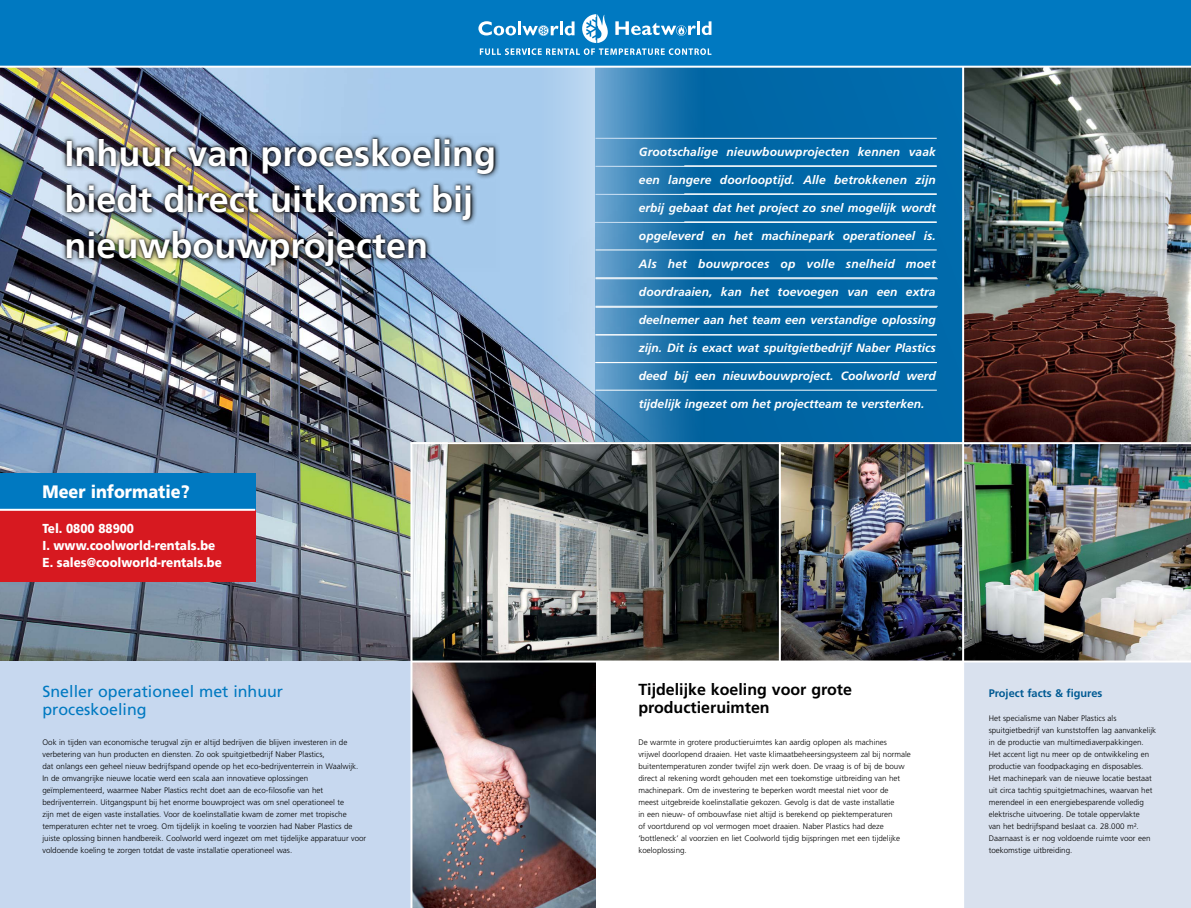
<style>
.page{position:relative;width:1191px;height:908px;background:#fff}
.page>*{position:absolute;margin:0;border:0;box-sizing:border-box;transform-origin:0 0}
.t1{font:700 36px/46px "Frutiger";color:#fff}
.t2{font:900 18px "Frutiger";color:#fff;scale:.9 1}
.t3{font:700 16px/18px "Frutiger";color:#000}
.t4{font:16px/18px "Frutiger";color:#0079c1}
.t5{font:900 13px/17px "Frutiger";color:#fff;scale:.9 1}
.t6{font:italic 700 12px "Frutiger";color:#fff}
.t7{font:700 11px "Frutiger";color:#005a93}
.t8{font:300 8px/12px "Frutiger";color:#000}
</style>
<div class="page">
<div style="left:595px;top:58px;width:596px;height:548px;background:#0068a7"></div>
<hr style="left:595px;top:138px;width:341px;height:1px;background:#fff">
<hr style="left:595px;top:166px;width:341px;height:1px;background:#fff">
<hr style="left:595px;top:194px;width:341px;height:1px;background:#fff">
<hr style="left:475px;top:222px;width:461px;height:1px;background:#fff">
<img style="left:964px;top:68px;width:227px;height:570px">
<svg style="left:1070px;top:68px;width:121px;height:128px;background:#838781"></svg>
<img style="left:0;top:68px;width:704px;height:593px">
<div style="left:964px;top:638px;width:227px;height:269px;background:#d9e1ee"></div>
<div style="left:0;top:661px;width:595px;height:246px;background:#c7d8ef"></div>
<img style="left:412px;top:662px;width:183px;height:245px">
<img style="left:412px;top:444px;width:550px;height:216px">
<hr style="left:410px;top:442px;width:781px;height:2px;background:#fff">
<hr style="left:410px;top:443px;width:2px;height:464px;background:#fff">
<hr style="left:411px;top:660px;width:780px;height:2px;background:#fff">
<hr style="left:779px;top:442px;width:2px;height:226px;background:#fff">
<hr style="left:962px;top:61px;width:2px;height:846px;background:#fff">
<div style="left:0;top:472px;width:255px;height:37px;background:#0079c1"></div>
<div style="left:0;top:509px;width:255px;height:72px;background:#d71920"></div>
<hr style="left:0;top:508px;width:255px;height:2px;background:#fff">
<div style="left:0;top:0;width:1191px;height:68px;background:#0079c1"></div>
<svg style="left:478px;top:14px;width:233px;height:41px;background:#3896ce"></svg>
<hr style="left:595px;top:278px;width:342px;height:1px;background:#fff">
<hr style="left:595px;top:306px;width:342px;height:1px;background:#fff">
<hr style="left:684px;top:165px;width:252px;height:1px;background:#fff">
<hr style="left:684px;top:193px;width:252px;height:1px;background:#fff">
<hr style="left:684px;top:221px;width:252px;height:1px;background:#fff">
<hr style="left:595px;top:249px;width:341px;height:1px;background:#fff">
<hr style="left:595px;top:277px;width:342px;height:1px;background:#fff">
<hr style="left:595px;top:305px;width:342px;height:1px;background:#fff">
<hr style="left:595px;top:334px;width:342px;height:1px;background:#fff">
<hr style="left:595px;top:362px;width:342px;height:1px;background:#fff">
<hr style="left:595px;top:389px;width:342px;height:1px;background:#fff">
<img style="left:61px;top:134px;width:439px;height:138px">
<img style="left:65px;top:136px;width:431px;height:132px">
<h1 class="t1" style="left:64px;top:130px;width:433px">Inhuur van proceskoeling biedt direct uitkomst bij nieuwbouwprojecten</h1>
<h2 class="t2" style="left:43px;top:480px;width:165px">Meer informatie?</h2>
<h3 class="t5" style="left:43px;top:519px;width:201px">Tel. 0800 88900<br>I. www.coolworld-rentals.be<br>E. sales@coolworld-rentals.be</h3>
<h3 class="t4" style="left:43px;top:682px;width:242px">Sneller operationeel met inhuur proceskoeling</h3>
<p class="t8" style="left:43px;top:735px;width:325px">Ook in tijden van economische terugval zijn er altijd bedrijven die blijven investeren in de verbetering van hun producten en diensten. Zo ook spuitgietbedrijf Naber Plastics,<br>dat onlangs een geheel nieuw bedrijfspand opende op het eco-bedrijventerrein in Waalwijk.<br>In de omvangrijke nieuwe locatie werd een scala aan innovatieve oplossingen geïmplementeerd, waarmee Naber Plastics recht doet aan de eco-filosofie van het bedrijventerrein. Uitgangspunt bij het enorme bouwproject was om snel operationeel te<br>zijn met de eigen vaste installaties. Voor de koelinstallatie kwam de zomer met tropische temperaturen echter net te vroeg. Om tijdelijk in koeling te voorzien had Naber Plastics de juiste oplossing binnen handbereik. Coolworld werd ingezet om met tijdelijke apparatuur voor voldoende koeling te zorgen totdat de vaste installatie operationeel was.</p>
<h3 class="t6" style="left:639px;top:144px;width:298px">Grootschalige nieuwbouwprojecten kennen vaak</h3>
<h3 class="t6" style="left:639px;top:172px;width:298px">een langere doorlooptijd. Alle betrokkenen zijn</h3>
<h3 class="t6" style="left:639px;top:200px;width:298px">erbij gebaat dat het project zo snel mogelijk wordt</h3>
<h3 class="t6" style="left:639px;top:228px;width:298px">opgeleverd en het machinepark operationeel is.</h3>
<h3 class="t6" style="left:639px;top:256px;width:298px">Als het bouwproces op volle snelheid moet</h3>
<h3 class="t6" style="left:639px;top:284px;width:298px">doordraaien, kan het toevoegen van een extra</h3>
<h3 class="t6" style="left:639px;top:312px;width:298px">deelnemer aan het team een verstandige oplossing</h3>
<h3 class="t6" style="left:639px;top:340px;width:298px">zijn. Dit is exact wat spuitgietbedrijf Naber Plastics</h3>
<h3 class="t6" style="left:639px;top:368px;width:298px">deed bij een nieuwbouwproject. Coolworld werd</h3>
<h3 class="t6" style="left:639px;top:396px;width:287px">tijdelijk ingezet om het projectteam te versterken.</h3>
<h3 class="t3" style="left:638px;top:679px;width:215px">Tijdelijke koeling voor grote productieruimten</h3>
<p class="t8" style="left:638px;top:735px;width:274px">De warmte in grotere productieruimtes kan aardig oplopen als machines<br>vrijwel doorlopend draaien. Het vaste klimaatbeheersingsysteem zal bij normale buitentemperaturen zonder twijfel zijn werk doen. De vraag is of bij de bouw direct al rekening wordt gehouden met een toekomstige uitbreiding van het machinepark. Om de investering te beperken wordt meestal niet voor de meest uitgebreide koelinstallatie gekozen. Gevolg is dat de vaste installatie<br>in een nieuw- of ombouwfase niet altijd is berekend op piektemperaturen<br>of voortdurend op vol vermogen moet draaien. Naber Plastics had deze ‘bottleneck’ al voorzien en liet Coolworld tijdig bijspringen met een tijdelijke koeloplossing.</p>
<h3 class="t7" style="left:988px;top:686px;width:115px">Project facts &amp; figures</h3>
<p class="t8" style="left:988px;top:711px;width:169px">Het specialisme van Naber Plastics als spuitgietbedrijf van kunststoffen lag aanvankelijk in de productie van multimediaverpakkingen.<br>Het accent ligt nu meer op de ontwikkeling en productie van foodpackaging en disposables.<br>Het machinepark van de nieuwe locatie bestaat uit circa tachtig spuitgietmachines, waarvan het merendeel in een energiebesparende volledig elektrische uitvoering. De totale oppervlakte<br>van het bedrijfspand beslaat ca. 28.000 m².<br>Daarnaast is er nog voldoende ruimte voor een toekomstige uitbreiding.</p>
</div>
